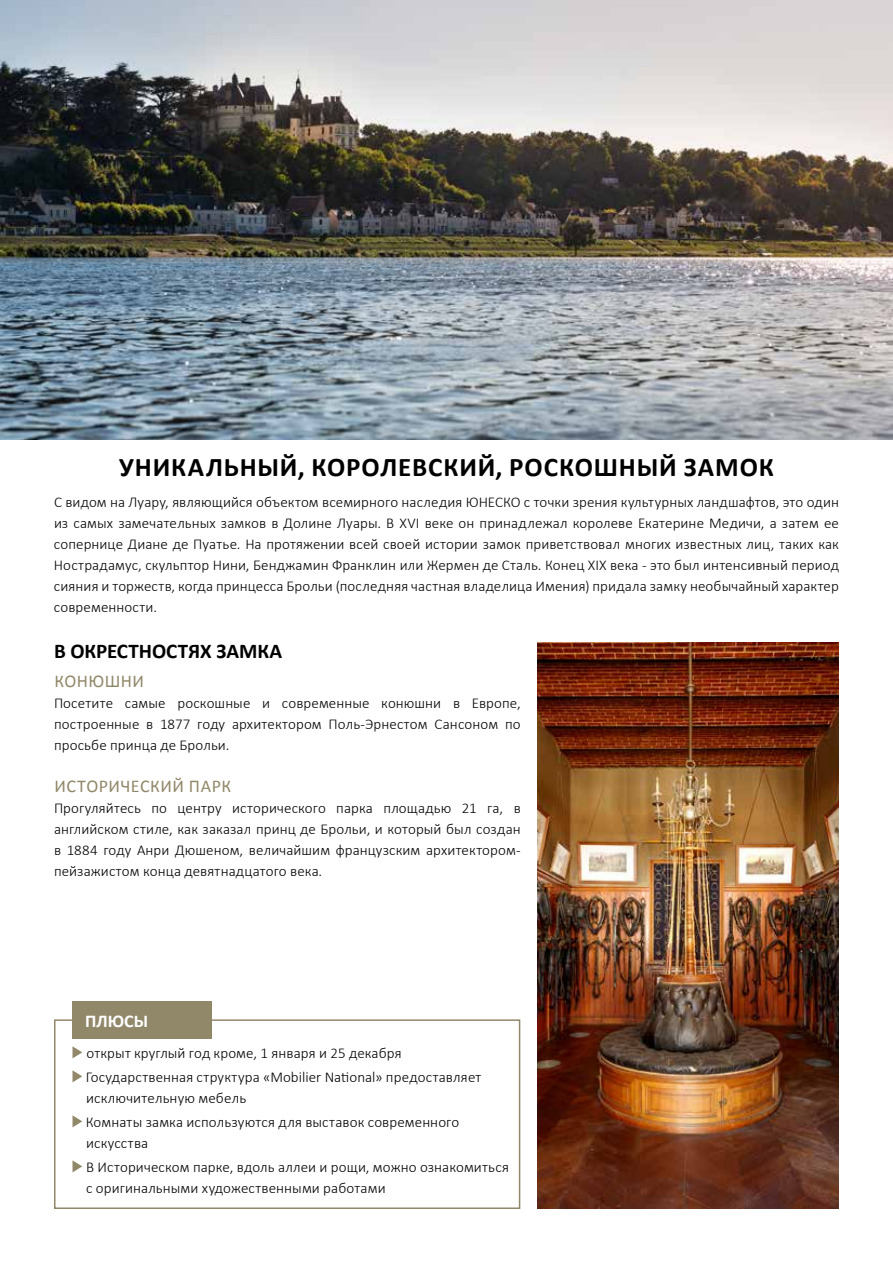
<style>
.page{position:relative;width:893px;height:1263px;background:#fff}
.page>*{position:absolute;margin:0;border:0;box-sizing:border-box;transform-origin:0 0}
.t1{font:700 27px "Calibri";letter-spacing:.03em;color:#000}
.t2{font:700 21px "Calibri";letter-spacing:-.005em;color:#000}
.t3{font:18px "Calibri";letter-spacing:.025em;color:#918769}
.t4{font:700 18px "Calibri";color:#fff}
.t5{font:300 15px/21px "Calibri";letter-spacing:.01em;color:#000;text-align:justify}
</style>
<div class="page">
<img style="left:0;top:0;width:893px;height:440px">
<svg style="left:73px;top:1046px;width:9px;height:12px"></svg>
<svg style="left:73px;top:1070px;width:9px;height:12px"></svg>
<svg style="left:73px;top:1115px;width:9px;height:12px"></svg>
<svg style="left:73px;top:1160px;width:9px;height:12px"></svg>
<div style="left:54px;top:1019px;width:466px;height:190px;border:2px solid #918769"></div>
<div style="left:72px;top:1002px;width:140px;height:37px;background:#918769"></div>
<img style="left:538px;top:642px;width:301px;height:567px">
<h1 class="t1" style="left:119px;top:450px;width:656px">УНИКАЛЬНЫЙ, КОРОЛЕВСКИЙ, РОСКОШНЫЙ ЗАМОК</h1>
<p class="t5" style="left:54px;top:490px;width:786px">С видом на Луару, являющийся объектом всемирного наследия ЮНЕСКО с точки зрения культурных ландшафтов, это один из самых замечательных замков в Долине Луары. В XVI веке он принадлежал королеве Екатерине Медичи, а затем ее сопернице Диане де Пуатье. На протяжении всей своей истории замок приветствовал многих известных лиц, таких как Нострадамус, скульптор Нини, Бенджамин Франклин или Жермен де Сталь. Конец XIX века - это был интенсивный период сияния и торжеств, когда принцесса Брольи (последняя частная владелица Имения) придала замку необычайный характер современности.</p>
<h2 class="t2" style="left:54px;top:637px;width:230px">В ОКРЕСТНОСТЯХ ЗАМКА</h2>
<p class="t3" style="left:54px;top:670px;width:91px">КОНЮШНИ</p>
<p class="t5" style="left:54px;top:692px;width:468px">Посетите самые роскошные и современные конюшни в Европе, построенные в 1877 году архитектором Поль-Эрнестом Сансоном по просьбе принца де Брольи.</p>
<p class="t3" style="left:54px;top:775px;width:178px">ИСТОРИЧЕСКИЙ ПАРК</p>
<p class="t5" style="left:54px;top:797px;width:468px">Прогуляйтесь по центру исторического парка площадью 21 га, в английском стиле, как заказал принц де Брольи, и который был создан в 1884 году Анри Дюшеном, величайшим французским архитектором&shy;пейзажистом конца девятнадцатого века.</p>
<p class="t4" style="left:85px;top:1009px;width:64px">ПЛЮСЫ</p>
<p class="t5" style="left:86px;top:1041px;width:397px;line-height:24px">открыт круглый год кроме, 1 января и 25 декабря<br>Государственная структура «Mobilier National» предоставляет</p>
<p class="t5" style="left:86px;top:1086px;width:375px;line-height:24px">исключительную мебель<br>Комнаты замка используются для выставок современного</p>
<p class="t5" style="left:86px;top:1131px;width:424px;line-height:24px">искусства<br>В Историческом парке, вдоль аллеи и рощи, можно ознакомиться</p>
<p class="t5" style="left:86px;top:1177px;width:301px">с оригинальными художественными работами</p>
</div>
